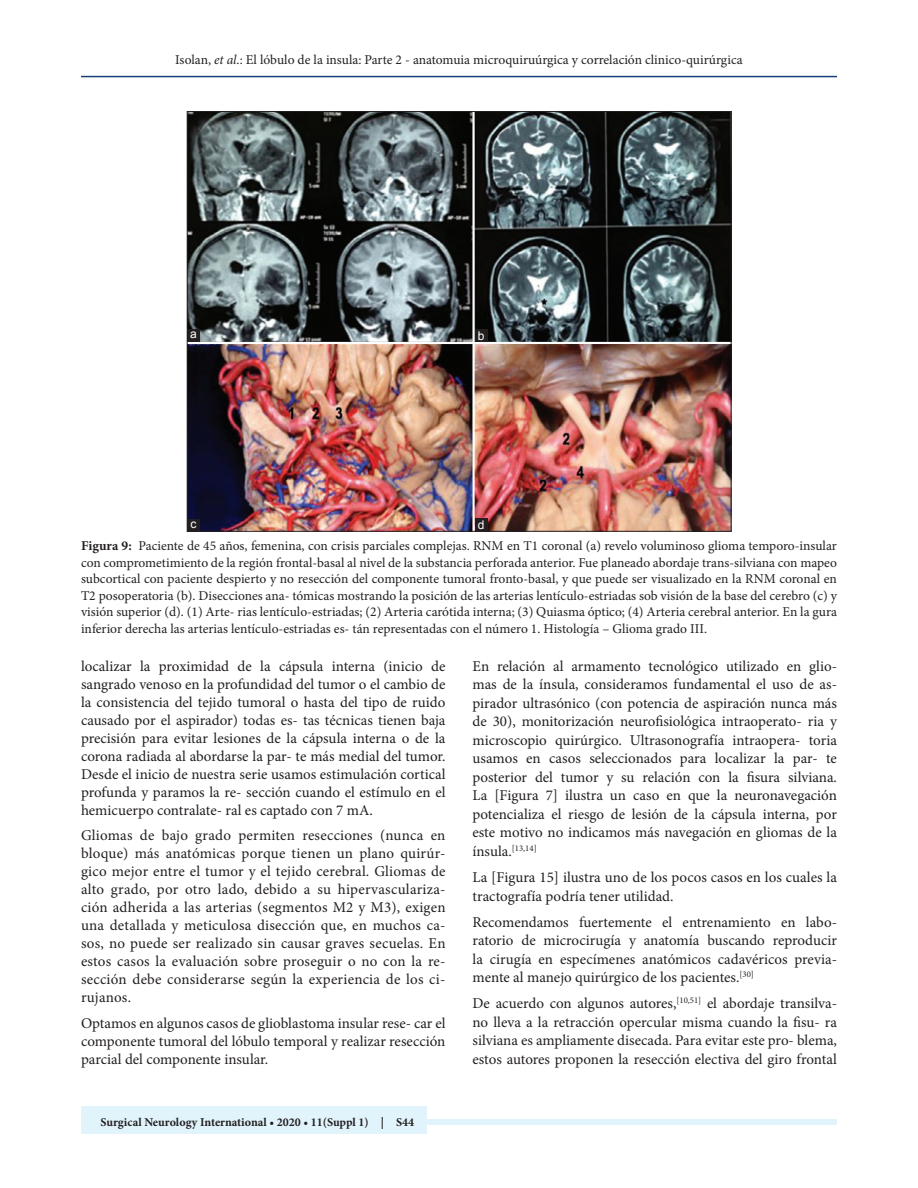
<style>
.page{position:relative;width:918px;height:1188px;background:#fff}
.page>*{position:absolute;margin:0;border:0;box-sizing:border-box;transform-origin:0 0}
.TX{font:15px/18px "Minion Pro";color:#231f20;text-align:justify}
.FGC{font:13.5px/16.5px "Minion Pro";color:#231f20;text-align:justify}
.t1{font:700 12px "Minion Pro";color:#231f20}
.LABEL{font:12px "Arial";color:#fff}
.s1{font-style:italic}
.s2{font-weight:700}
</style>
<div class="page">
<hr style="left:81px;top:76px;width:756px;height:1px;background:#164077">
<div style="left:81px;top:1119px;width:756px;height:6px;background:#e1f4fc"></div>
<div style="left:81px;top:1106px;width:345px;height:28px;background:#e1f4fc"></div>
<img style="left:189px;top:113px;width:540px;height:416px">
<div style="left:475px;top:518px;width:13px;height:13px;background:#231f20"></div>
<div style="left:187px;top:519px;width:13px;height:13px;background:#231f20"></div>
<div style="left:475px;top:329px;width:13px;height:13px;background:#231f20"></div>
<div style="left:187px;top:329px;width:13px;height:12px;background:#231f20"></div>
<p class="FGC" style="left:175px;top:51px;width:569px">Isolan, <span class="s1">et al</span>.: El lóbulo de la insula: Parte 2 - anatomuia microquiruúrgica y correlación clinico-quirúrgica</p>
<p class="LABEL" style="left:190px;top:326px;width:8px">a</p>
<p class="LABEL" style="left:478px;top:327px;width:8px">b</p>
<p class="LABEL" style="left:190px;top:516px;width:7px">c</p>
<p class="LABEL" style="left:478px;top:517px;width:8px">d</p>
<p class="FGC" style="left:81px;top:538px;width:757px"><span class="s2">Figura 9:</span> Paciente de 45 años, femenina, con crisis parciales complejas. RNM en T1 coronal (a) revelo voluminoso glioma temporo-insular con comprometimiento de la región frontal-basal al nivel de la substancia perforada anterior. Fue planeado abordaje trans-silviana con mapeo subcortical con paciente despierto y no resección del componente tumoral fronto-basal, y que puede ser visualizado en la RNM coronal en T2 posoperatoria (b). Disecciones ana- tómicas mostrando la posición de las arterias lentículo-estriadas sob visión de la base del cerebro (c) y visión superior (d). (1) Arte- rias lentículo-estriadas; (2) Arteria carótida interna; (3) Quiasma óptico; (4) Arteria cerebral anterior. En la gura inferior derecha las arterias lentículo-estriadas es- tán representadas con el número 1. Histología – Glioma grado III.</p>
<p class="TX" style="left:81px;top:657px;width:366px">localizar la proximidad de la cápsula interna (inicio de sangrado venoso en la profundidad del tumor o el cambio de la consistencia del tejido tumoral o hasta del tipo de ruido causado por el aspirador) todas es- tas técnicas tienen baja precisión para evitar lesiones de la cápsula interna o de la corona radiada al abordarse la par- te más medial del tumor.<br>Desde el inicio de nuestra serie usamos estimulación cortical profunda y paramos la re- sección cuando el estímulo en el hemicuerpo contralate- ral es captado con 7 mA.</p>
<p class="TX" style="left:81px;top:826px;width:366px">Gliomas de bajo grado permiten resecciones (nunca en bloque) más anatómicas porque tienen un plano quirúr&shy;gico mejor entre el tumor y el tejido cerebral. Gliomas de alto grado, por otro lado, debido a su hipervasculariza&shy;ción adherida a las arterias (segmentos M2 y M3), exigen una detallada y meticulosa disección que, en muchos ca&shy;sos, no puede ser realizado sin causar graves secuelas. En estos casos la evaluación sobre proseguir o no con la re&shy;sección debe considerarse según la experiencia de los ci&shy;rujanos.</p>
<p class="TX" style="left:81px;top:1014px;width:366px">Optamos en algunos casos de glioblastoma insular rese- car el componente tumoral del lóbulo temporal y realizar resección parcial del componente insular.</p>
<p class="TX" style="left:472px;top:657px;width:366px;line-height:18.6px">En relación al armamento tecnológico utilizado en glio&shy;mas de la ínsula, consideramos fundamental el uso de as&shy;pirador ultrasónico (con potencia de aspiración nunca más de 30), monitorización neurofisiológica intraoperato- ria y microscopio quirúrgico. Ultrasonografía intraopera- toria usamos en casos seleccionados para localizar la par- te posterior del tumor y su relación con la fisura silviana.<br>La [Figura 7] ilustra un caso en que la neuronavegación potencializa el riesgo de lesión de la cápsula interna, por este motivo no indicamos más navegación en gliomas de la ínsula.<sup>[13,14]</sup></p>
<p class="TX" style="left:472px;top:868px;width:366px;line-height:18.6px">La [Figura 15] ilustra uno de los pocos casos en los cuales la tractografía podría tener utilidad.</p>
<p class="TX" style="left:472px;top:913px;width:366px;line-height:18.6px">Recomendamos fuertemente el entrenamiento en labo&shy;ratorio de microcirugía y anatomía buscando reproducir la cirugía en especímenes anatómicos cadavéricos previa&shy;mente al manejo quirúrgico de los pacientes.<sup>[30]</sup></p>
<p class="TX" style="left:472px;top:994px;width:366px;line-height:18.6px">De acuerdo con algunos autores,<sup>[10,51]</sup> el abordaje transilva&shy;no lleva a la retracción opercular misma cuando la fisu- ra silviana es ampliamente disecada. Para evitar este pro- blema, estos autores proponen la resección electiva del giro frontal</p>
<p class="t1" style="left:100px;top:1113px;width:315px">Surgical Neurology International • 2020 • 11(Suppl 1) | S44</p>
</div>
